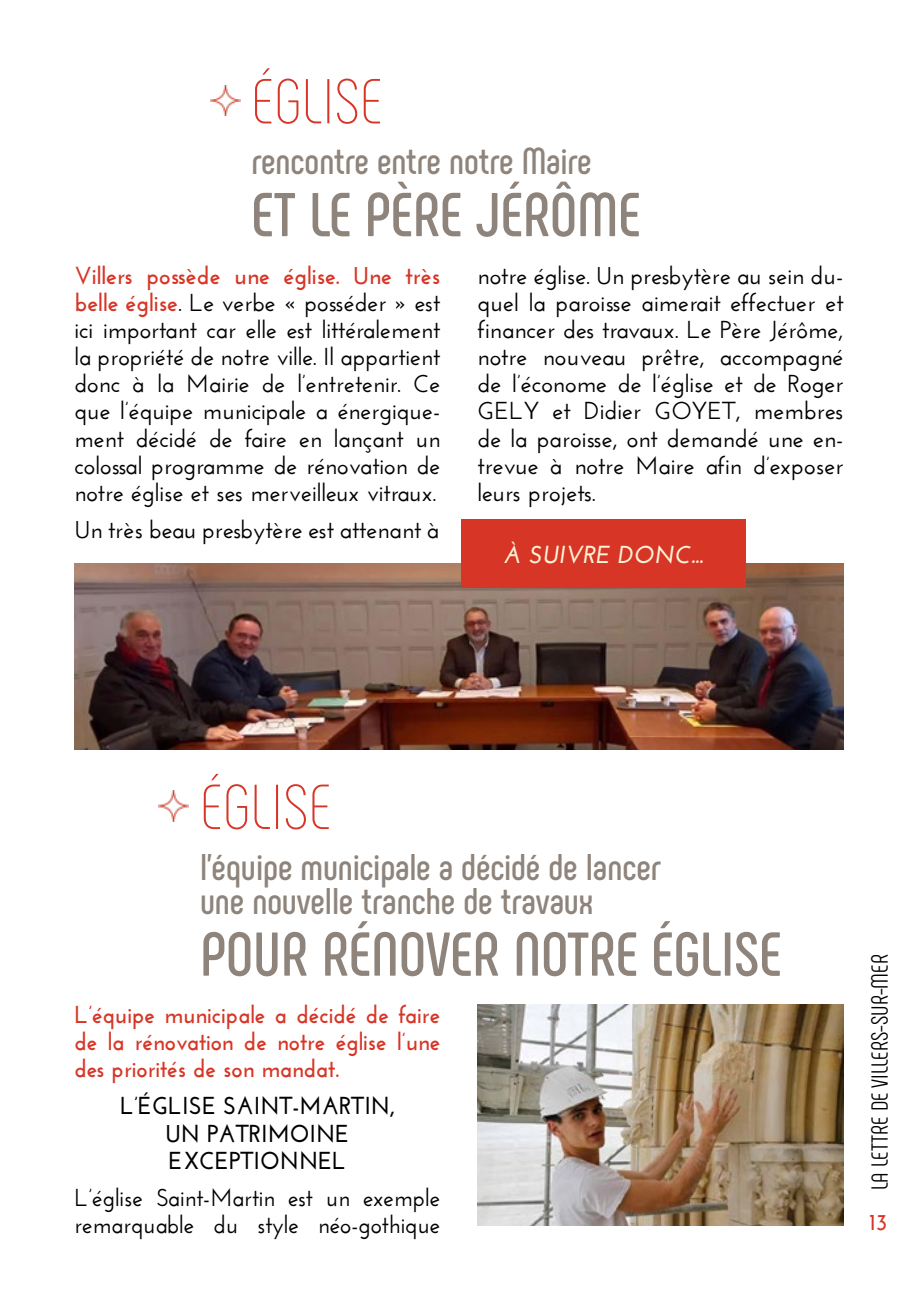
<style>
.page{position:relative;width:918px;height:1290px;background:#fff}
.page>*{position:absolute;margin:0;border:0;box-sizing:border-box;transform-origin:0 0}
.t1{font:200 63.18px "Phenomena";color:#d73526}
.t2{font:700 61.6px "Phenomena";color:#8e847b}
.t3{font:700 36.93px/33.9px "Phenomena";letter-spacing:-.005em;color:#8e847b}
.t4{font:600 24.5px/27.1px "Josefin Sans";color:#000;text-align:justify}
.t5{font:700 24.5px/27.1px "Josefin Sans";color:#d73526;text-align:justify;scale:.96 1}
.t6{font:600 24.5px/27.1px "Josefin Sans";color:#000;scale:.96 1}
.t7{font:700 24.5px/27.1px "Josefin Sans";color:#000;text-align:center;scale:.96 1}
.t8{font:italic 700 24.5px "Josefin Sans";color:#fff3d7}
.t9{font:23.1px "Phenomena";color:#000}
.t10{font:700 23.1px "Josefin Sans";color:#d73526}
.s1{font-weight:700;color:#d73526}
</style>
<div class="page">
<img style="left:210px;top:85px;width:30px;height:30px">
<img style="left:159px;top:791px;width:30px;height:30px">
<img style="left:74px;top:564px;width:769px;height:185px">
<div style="left:461px;top:519px;width:285px;height:69px;background:#d73526"></div>
<img style="left:477px;top:1005px;width:366px;height:220px">
<h1 class="t1" style="left:251px;top:66px;width:133px">ÉGLISE</h1>
<h3 class="t3" style="left:251px;top:145px;width:342px">rencontre entre notre Maire</h3>
<h2 class="t2" style="left:251px;top:177px;width:391px">ET LE PÈRE JÉRÔME</h2>
<p class="t4" style="left:74px;top:262px;width:367px"><span class="s1">Villers possède une église. Une très belle église</span>. Le verbe « posséder » est ici important car elle est littéralement la propriété de notre ville. Il appartient donc à la Mairie de l’entretenir. Ce que l’équipe municipale a énergique&shy;ment décidé de faire en lançant un colossal programme de rénovation de notre église et ses merveilleux vitraux.</p>
<p class="t4" style="left:74px;top:516px;width:367px">Un très beau presbytère est attenant à</p>
<p class="t4" style="left:477px;top:262px;width:367px">notre église. Un presbytère au sein du&shy;quel la paroisse aimerait effectuer et financer des travaux. Le Père Jérôme, notre nouveau prêtre, accompagné de l’économe de l’église et de Roger GELY et Didier GOYET, membres de la paroisse, ont demandé une en&shy;trevue à notre Maire afin d’exposer leurs projets.</p>
<p class="t8" style="left:504px;top:540px;width:201px">À SUIVRE DONC...</p>
<h1 class="t1" style="left:200px;top:771px;width:133px">ÉGLISE</h1>
<h3 class="t3" style="left:200px;top:850px;width:463px">l’équipe municipale a décidé de lancer une nouvelle tranche de travaux</h3>
<h2 class="t2" style="left:200px;top:917px;width:583px">POUR RÉNOVER NOTRE ÉGLISE</h2>
<p class="t5" style="left:74px;top:1001px;width:383px">L’équipe municipale a décidé de faire de la rénovation de notre église l’une des priorités de son mandat.</p>
<p class="t7" style="left:120px;top:1092px;width:287px">L’ÉGLISE SAINT-MARTIN,<br>UN PATRIMOINE<br>EXCEPTIONNEL</p>
<p class="t6" style="left:74px;top:1183px;width:383px">L’église Saint-Martin est un exemple remarquable du style néo-gothique</p>
<p class="t9" style="left:866px;top:1190px;width:237px;rotate:-90deg">LA LETTRE DE VILLERS-SUR-MER</p>
<p class="t10" style="left:869px;top:1208px;width:20px">13</p>
</div>
